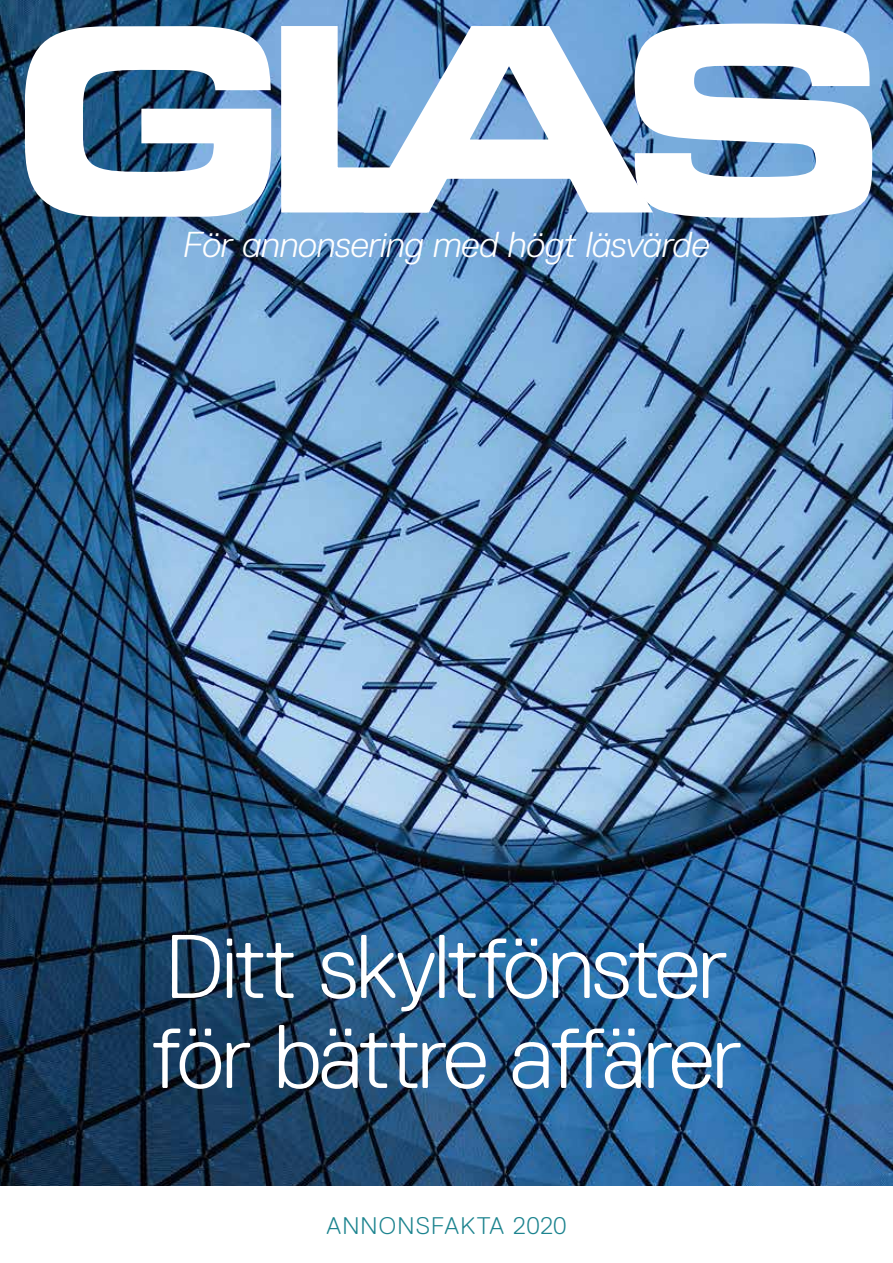
<style>
.page{position:relative;width:893px;height:1263px;background:#fff}
.page>*{position:absolute;margin:0;border:0;box-sizing:border-box;transform-origin:0 0}
.t1{font:300 90px/90px "Replica Pro";letter-spacing:-.035em;color:#fff}
.t2{font:italic 300 36px "Replica Pro";letter-spacing:-.01em;color:#fff}
.t3{font:300 24px "Replica Pro";letter-spacing:.05em;color:#1d848f}
</style>
<div class="page">
<img style="left:0;top:0;width:893px;height:1186px">
<svg style="left:24px;top:25px;width:248px;height:193px"></svg>
<svg style="left:280px;top:25px;width:82px;height:189px"></svg>
<svg style="left:362px;top:25px;width:271px;height:189px"></svg>
<svg style="left:633px;top:22px;width:241px;height:197px"></svg>
<p class="t2" style="left:183px;top:225px;width:528px">För annonsering med högt läsvärde</p>
<p class="t1" style="left:151px;top:922px;width:593px">Ditt skyltfönster för bättre affärer</p>
<p class="t3" style="left:326px;top:1212px;width:242px">ANNONSFAKTA 2020</p>
</div>
